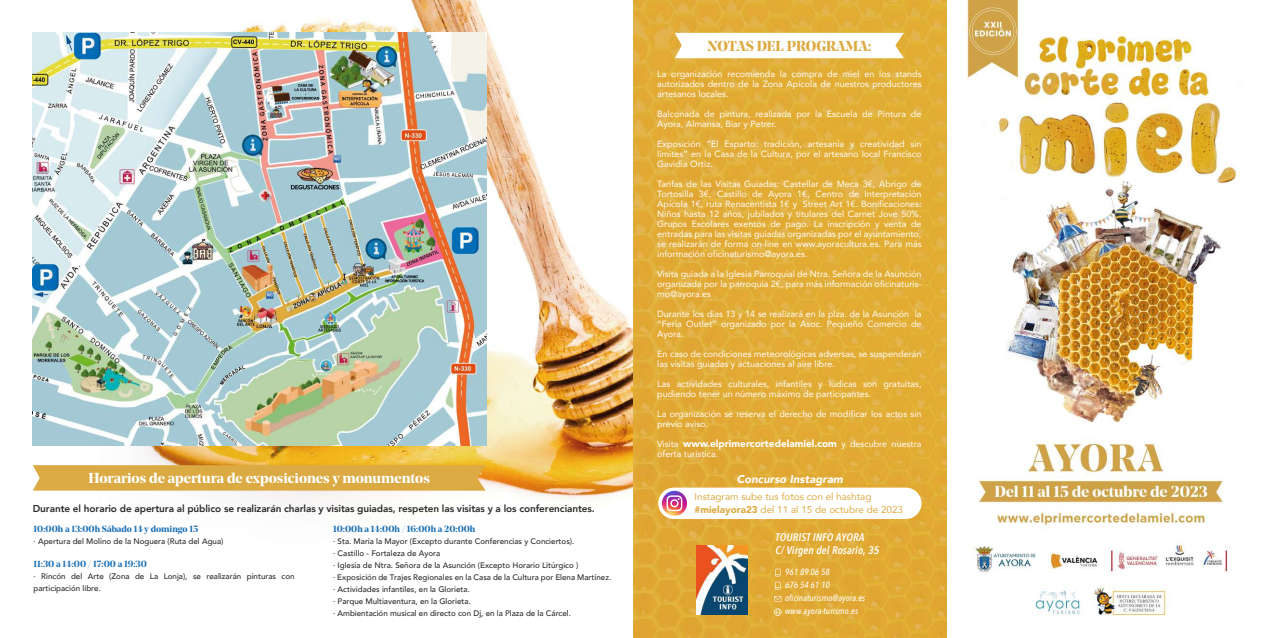
<style>
.page{position:relative;width:1262px;height:638px;background:#fff}
.page>*{position:absolute;margin:0;border:0;box-sizing:border-box;transform-origin:0 0}
.t1{font:700 14.4px "Noe Display";color:#fff}
.t2{font:700 14.4px "Noe Display";letter-spacing:-.005em;color:#dcaa42}
.t3{font:italic 900 11.2px "Avenir";color:#fff}
.t4{font:italic 600 11px/13.2px "Avenir Next Condensed";letter-spacing:.01em;color:#fff}
.t5{font:800 10px "Avenir";letter-spacing:-.01em;color:#2b2b2b}
.t6{font:900 10px "Avenir";color:#fff}
.t7{font:9.9px/13px "Avenir";color:#dcaa42}
.t8{font:9px/10px "Avenir";color:#fff;text-align:justify}
.t9{font:700 9px "Noe Display";color:#1d71b6}
.t10{font:italic 500 9px/13px "Avenir Next Condensed";letter-spacing:.01em;color:#fff}
.t11{font:500 8px/12px "Avenir";color:#2b2b2b}
.s1{font-weight:400;font-size:9px}
.s2{font-weight:900}
</style>
<div class="page">
<img style="left:99px;top:0;width:1141px;height:638px">
<svg style="left:675px;top:33px;width:229px;height:25px"></svg>
<div style="left:33px;top:465px;width:452px;height:25px;background:#dcaa42"></div>
<div style="left:658px;top:487px;width:263px;height:32px;background:#fff;border-radius:16px"></div>
<img style="left:662px;top:491px;width:25px;height:25px;border-radius:13px">
<svg style="left:666px;top:495px;width:16px;height:16px"></svg>
<img style="left:696px;top:546px;width:51px;height:69px">
<svg style="left:774px;top:608px;width:7px;height:8px"></svg>
<svg style="left:774px;top:596px;width:7px;height:6px"></svg>
<svg style="left:775px;top:582px;width:5px;height:7px"></svg>
<svg style="left:775px;top:568px;width:5px;height:8px"></svg>
<img style="left:33px;top:33px;width:453px;height:412px">
<h1 class="t2" style="left:707px;top:36px;width:165px">NOTAS DEL PROGRAMA:</h1>
<p class="t8" style="left:657px;top:68px;width:266px">La organización recomienda la compra de miel en los stands autorizados dentro de la Zona Apícola de nuestros productores artesanos locales.</p>
<p class="t8" style="left:657px;top:108px;width:266px">Balconada de pintura, realizada por la Escuela de Pintura de<br>Ayora, Almansa, Biar y Petrer.</p>
<p class="t8" style="left:657px;top:138px;width:266px">Exposición “El Esparto: tradición, artesanía y creatividad sin límites” en la Casa de la Cultura, por el artesano local Francisco Gavidia Ortiz.</p>
<p class="t8" style="left:657px;top:178px;width:266px">Tarifas de las Visitas Guiadas: Castellar de Meca 3€, Abrigo de Tortosilla 3€, Castillo de Ayora 1€, Centro de Interpretación Apícola 1€, ruta Renacentista 1€ y Street Art 1€. Bonificaciones:<br>Niños hasta 12 años, jubilados y titulares del Carnet Jove 50%.<br>Grupos Escolares exentos de pago. La inscripción y venta de entradas para las visitas guiadas organizadas por el ayuntamiento, se realizarán de forma on-line en www.ayoracultura.es. Para más información oficinaturismo@ayora.es.</p>
<p class="t8" style="left:657px;top:268px;width:266px">Visita guiada a la Iglesia Parroquial de Ntra. Señora de la Asunción organizada por la parroquia 2€, para más información oficinaturis&shy;mo@ayora.es</p>
<p class="t8" style="left:657px;top:308px;width:266px">Durante los días 13 y 14 se realizará en la plza. de la Asunción la “Feria Outlet” organizado por la Asoc. Pequeño Comercio de Ayora.</p>
<p class="t8" style="left:657px;top:348px;width:266px">En caso de condiciones meteorológicas adversas, se suspenderán las visitas guiadas y actuaciones al aire libre.</p>
<p class="t8" style="left:657px;top:378px;width:266px">Las actividades culturales, infantiles y lúdicas son gratuitas, pudiendo tener un número máximo de participantes.</p>
<p class="t8" style="left:657px;top:408px;width:266px">La organización se reserva el derecho de modificar los actos sin previo aviso.</p>
<p class="t6" style="left:657px;top:434px;width:266px"><span class="s1">Visita</span> www.elprimercortedelamiel.com <span class="s1">y descubre nuestra</span></p>
<p class="t8" style="left:657px;top:448px;width:62px">oferta turística.</p>
<h1 class="t1" style="left:88px;top:469px;width:343px">Horarios de apertura de exposiciones y monumentos</h1>
<p class="t3" style="left:737px;top:470px;width:107px">Concurso Instagram</p>
<p class="t7" style="left:694px;top:490px;width:210px">Instagram sube tus fotos con el hashtag <span class="s2">#mielayora23</span> del 11 al 15 de octubre de 2023</p>
<p class="t5" style="left:33px;top:500px;width:563px">Durante el horario de apertura al público se realizarán charlas y visitas guiadas, respeten las visitas y a los conferenciantes.</p>
<p class="t9" style="left:34px;top:523px;width:166px">10:00h a 13:00h Sábado 14 y domingo 15</p>
<p class="t11" style="left:34px;top:535px;width:191px">· Apertura del Molino de la Noguera (Ruta del Agua)</p>
<p class="t9" style="left:34px;top:558px;width:115px">11:30 a 14:00 / 17:00 a 19:30</p>
<p class="t11" style="left:34px;top:570px;width:262px">· Rincón del Arte (Zona de La Lonja), se realizarán pinturas con participación libre.</p>
<p class="t9" style="left:333px;top:523px;width:144px">10:00h a 14:00h / 16:00h a 20:00h</p>
<p class="t11" style="left:333px;top:535px;width:280px">· Sta. María la Mayor (Excepto durante Conferencias y Conciertos).<br>· Castillo - Fortaleza de Ayora<br>· Iglesia de Ntra. Señora de la Asunción (Excepto Horario Litúrgico )<br>· Exposición de Trajes Regionales en la Casa de la Cultura por Elena Martínez. · Actividades infantiles, en la Glorieta.<br>· Parque Multiaventura, en la Glorieta.<br>· Ambientación musical en directo con Dj, en la Plaza de la Cárcel.</p>
<p class="t4" style="left:775px;top:531px;width:105px">TOURIST INFO AYORA<br>C/ Virgen del Rosario, 35</p>
<p class="t10" style="left:785px;top:566px;width:82px">961 89 06 58<br>676 54 61 10 oficinaturismo@ayora.es www.ayora-turismo.es</p>
</div>
